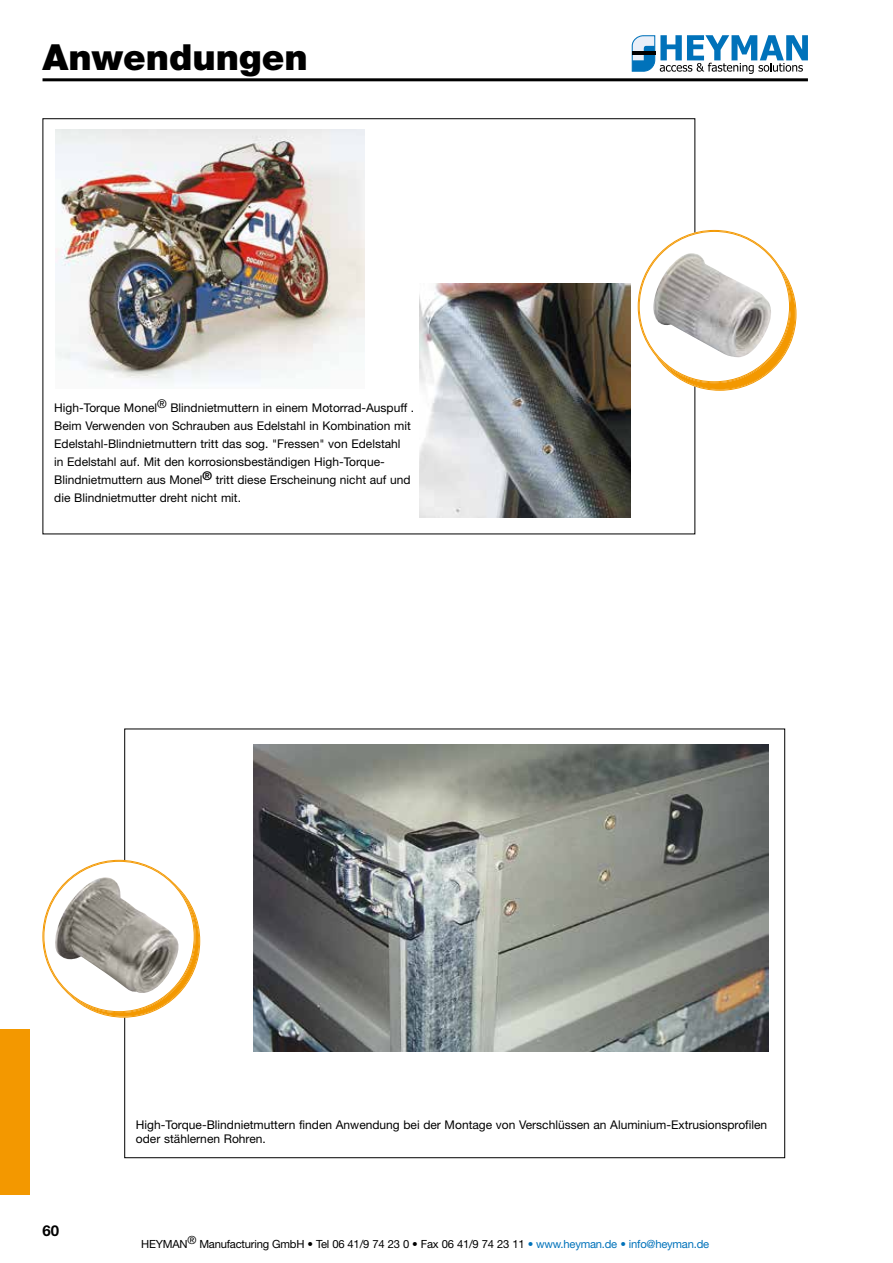
<style>
.page{position:relative;width:893px;height:1263px;background:#fff}
.page>*{position:absolute;margin:0;border:0;box-sizing:border-box;transform-origin:0 0}
.t1{font:900 36px "Helvetica Neue";color:#000}
.t2{font:700 15px "Helvetica Neue";color:#000}
.t3{font:12px/18px "Helvetica Neue";color:#000}
.t4{font:11.25px "Helvetica Neue";letter-spacing:-.02em;color:#000}
.s1{color:#0072ba}
</style>
<div class="page">
<svg style="left:632px;top:35px;width:176px;height:39px"></svg>
<hr style="left:632px;top:52px;width:23px;height:3px;background:#000">
<hr style="left:43px;top:78px;width:765px;height:3px;background:#000">
<div style="left:0;top:1029px;width:30px;height:166px;background:#f39800"></div>
<img style="left:56px;top:130px;width:309px;height:253px">
<img style="left:419px;top:284px;width:211px;height:234px">
<svg style="left:644px;top:238px;width:152px;height:152px;background:#f39d0f"></svg>
<div style="left:639px;top:231px;width:151px;height:151px;background:#fff;border-radius:50%"></div>
<img style="left:652px;top:253px;width:126px;height:104px">
<img style="left:253px;top:744px;width:516px;height:308px">
<svg style="left:48px;top:865px;width:151px;height:152px"></svg>
<svg style="left:43px;top:861px;width:152px;height:151px"></svg>
<img style="left:51px;top:877px;width:135px;height:119px">
<h1 class="t1" style="left:43px;top:36px;width:267px">Anwendungen</h1>
<p class="t3" style="left:54px;top:398px;width:361px">High-Torque Monel® Blindnietmuttern in einem Motorrad-Auspuff .<br>Beim Verwenden von Schrauben aus Edelstahl in Kombination mit Edelstahl-Blindnietmuttern tritt das sog. "Fressen" von Edelstahl<br>in Edelstahl auf. Mit den korrosionsbeständigen High-Torque-Blindnietmuttern aus Monel<sup>®</sup> tritt diese Erscheinung nicht auf und die Blindnietmutter dreht nicht mit.</p>
<p class="t2" style="left:43px;top:1222px;width:18px">60</p>
<p class="t3" style="left:136px;top:1117px;width:633px;line-height:14.4px">High-Torque-Blindnietmuttern finden Anwendung bei der Montage von Verschlüssen an Aluminium-Extrusionsprofilen oder stählernen Rohren.</p>
<p class="t4" style="left:141px;top:1237px;width:569px">HEYMAN® Manufacturing GmbH • Tel 06 41/9 74 23 0 • Fax 06 41/9 74 23 11 <span class="s1">• www.heyman.de • info@heyman.de</span></p>
</div>
